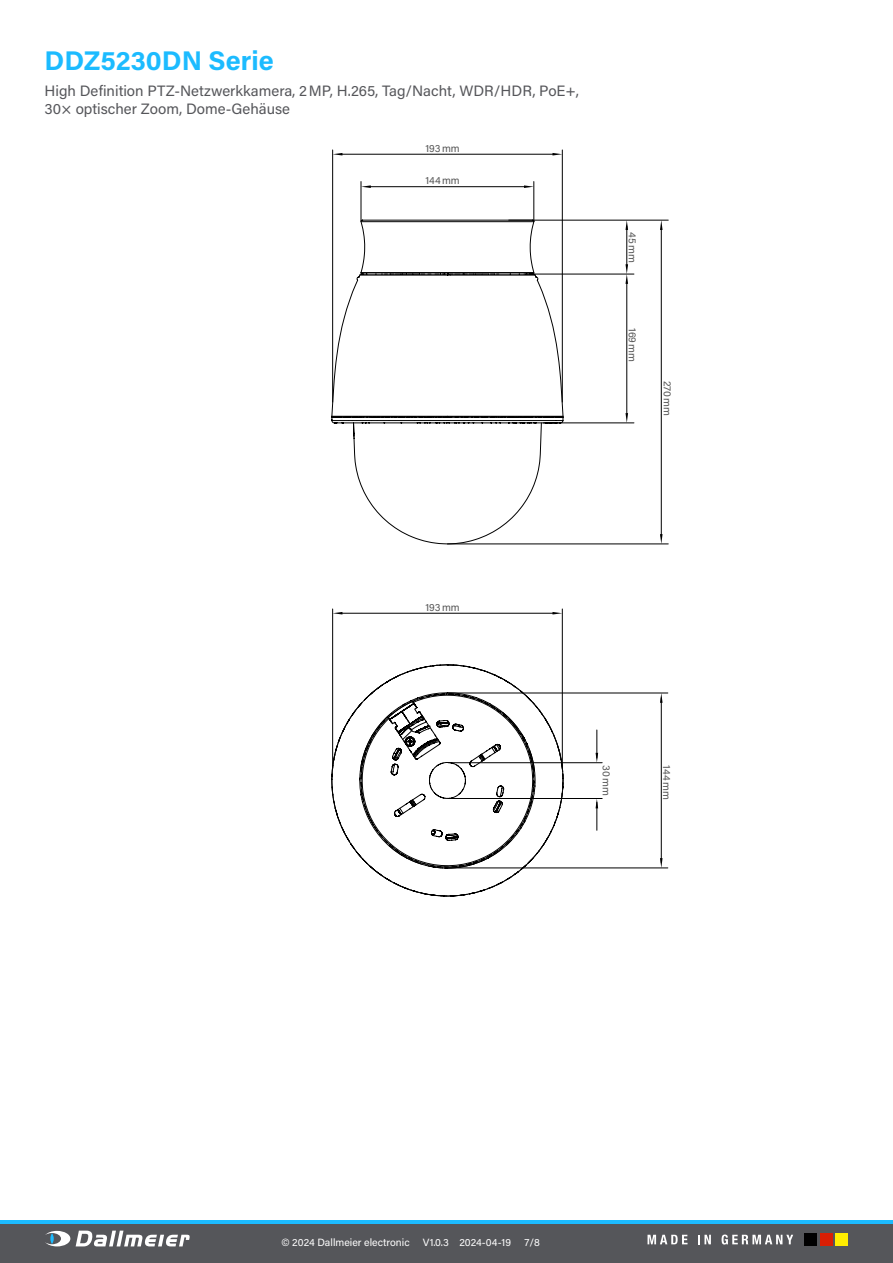
<style>
.page{position:relative;width:893px;height:1263px;background:#fff}
.page>*{position:absolute;margin:0;border:0;box-sizing:border-box;transform-origin:0 0}
.t1{font:700 27px "Acumin Pro";color:#1cbbff}
.t2{font:15px/18px "Acumin Pro";color:#55565a}
.t3{font:10.5px "Acumin Pro";color:#fff}
.t4{font:10.5px "Acumin Pro";letter-spacing:.005em;color:#565656}
</style>
<div class="page">
<svg style="left:0;top:1220px;width:893px;height:5px;background:#27a6de"></svg>
<div style="left:0;top:1225px;width:893px;height:38px;background:#55565a"></div>
<svg style="left:76px;top:1230px;width:114px;height:16px"></svg>
<svg style="left:45px;top:1231px;width:25px;height:15px"></svg>
<svg style="left:50px;top:1233px;width:4px;height:11px"></svg>
<div style="left:804px;top:1233px;width:13px;height:13px;background:#000"></div>
<div style="left:820px;top:1233px;width:13px;height:13px;background:#d91e04"></div>
<div style="left:835px;top:1233px;width:13px;height:13px;background:#ffed00"></div>
<svg style="left:647px;top:1235px;width:40px;height:9px"></svg>
<svg style="left:698px;top:1235px;width:13px;height:9px"></svg>
<svg style="left:722px;top:1234px;width:71px;height:10px"></svg>
<hr style="left:341px;top:154px;width:213px;height:1px;background:#000">
<hr style="left:332px;top:150px;width:1px;height:252px;background:#000">
<hr style="left:562px;top:150px;width:1px;height:252px;background:#000">
<hr style="left:361px;top:182px;width:1px;height:39px;background:#000">
<hr style="left:534px;top:182px;width:1px;height:39px;background:#000">
<svg style="left:333px;top:153px;width:9px;height:2px"></svg>
<svg style="left:552px;top:153px;width:10px;height:2px"></svg>
<hr style="left:626px;top:283px;width:1px;height:130px;background:#000">
<hr style="left:526px;top:274px;width:108px;height:1px;background:#000">
<hr style="left:509px;top:220px;width:159px;height:1px;background:#000">
<hr style="left:447px;top:544px;width:221px;height:1px;background:#000">
<hr style="left:543px;top:423px;width:91px;height:1px;background:#000">
<hr style="left:661px;top:229px;width:1px;height:308px;background:#000">
<svg style="left:660px;top:220px;width:3px;height:10px"></svg>
<svg style="left:660px;top:534px;width:3px;height:10px"></svg>
<svg style="left:625px;top:413px;width:3px;height:10px"></svg>
<hr style="left:626px;top:226px;width:1px;height:40px;background:#000">
<svg style="left:625px;top:220px;width:3px;height:10px"></svg>
<svg style="left:625px;top:264px;width:3px;height:20px"></svg>
<hr style="left:370px;top:186px;width:155px;height:1px;background:#000">
<svg style="left:361px;top:185px;width:10px;height:3px"></svg>
<svg style="left:524px;top:185px;width:10px;height:3px"></svg>
<hr style="left:448px;top:762px;width:154px;height:1px;background:#000">
<hr style="left:448px;top:798px;width:154px;height:1px;background:#000">
<svg style="left:596px;top:730px;width:2px;height:33px"></svg>
<svg style="left:331px;top:220px;width:259px;height:676px"></svg>
<hr style="left:447px;top:693px;width:221px;height:1px;background:#000">
<hr style="left:447px;top:868px;width:221px;height:1px;background:#000">
<hr style="left:661px;top:698px;width:1px;height:165px;background:#000">
<svg style="left:660px;top:693px;width:3px;height:10px"></svg>
<svg style="left:660px;top:858px;width:3px;height:10px"></svg>
<svg style="left:596px;top:799px;width:2px;height:31px"></svg>
<h1 class="t1" style="left:45px;top:41px;width:231px">DDZ5230DN Serie</h1>
<p class="t2" style="left:45px;top:81px;width:536px">High Definition PTZ-Netzwerkkamera, 2MP, H.265, Tag/Nacht, WDR/HDR, PoE+,<br>30× optischer Zoom, Dome-Gehäuse</p>
<p class="t4" style="left:425px;top:141px;width:36px">193mm</p>
<p class="t4" style="left:425px;top:173px;width:36px">144mm</p>
<p class="t4" style="left:640px;top:232px;width:32px;rotate:90deg">45mm</p>
<p class="t4" style="left:640px;top:328px;width:36px;rotate:90deg">169mm</p>
<p class="t4" style="left:675px;top:381px;width:37px;rotate:90deg">270mm</p>
<p class="t4" style="left:425px;top:599px;width:36px">193mm</p>
<p class="t4" style="left:614px;top:765px;width:32px;rotate:90deg">30mm</p>
<p class="t4" style="left:674px;top:765px;width:36px;rotate:90deg">144mm</p>
<p class="t3" style="left:281px;top:1235px;width:130px">© 2024 Dallmeier electronic</p>
<p class="t3" style="left:423px;top:1235px;width:90px">V1.0.3 2024-04-19</p>
<p class="t3" style="left:524px;top:1235px;width:17px">7/8</p>
</div>
